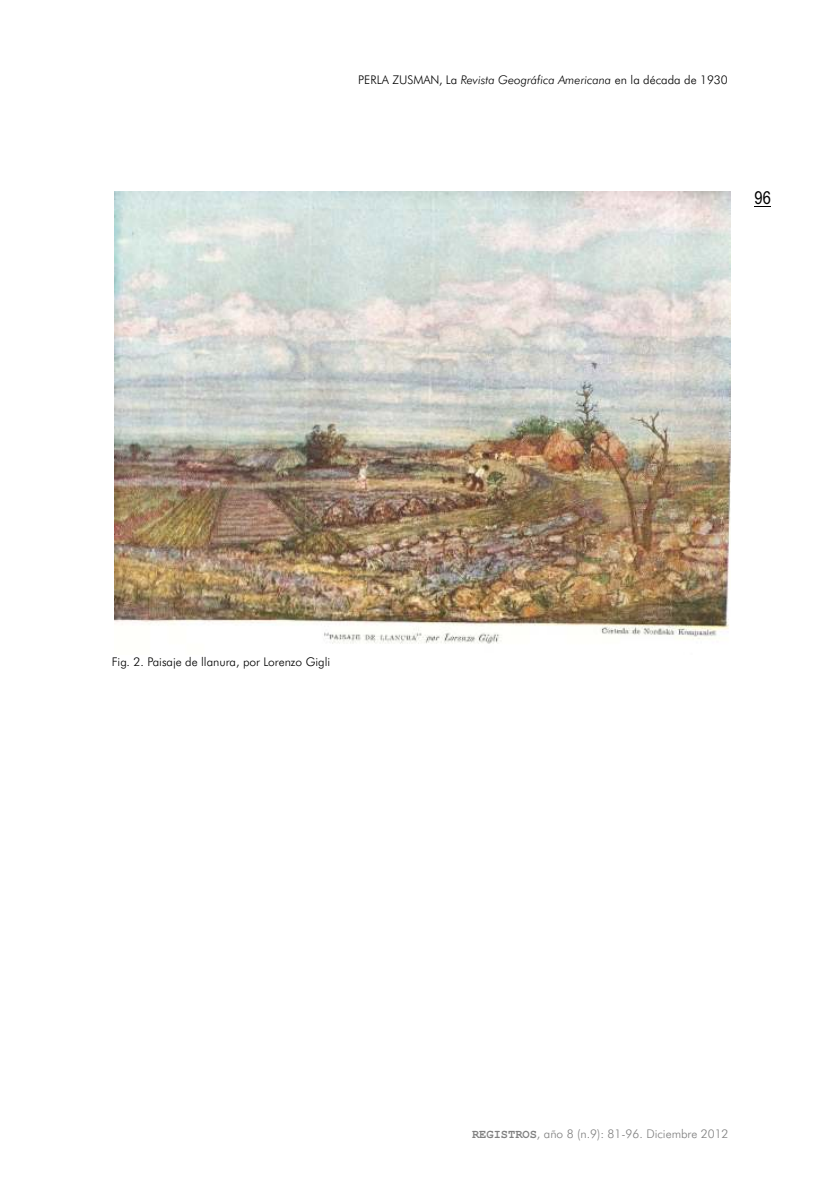
<style>
.page{position:relative;width:830px;height:1191px;background:#fff}
.page>*{position:absolute;margin:0;border:0;box-sizing:border-box;transform-origin:0 0}
.t1{font:18px "Arial Narrow";color:#000}
.t2{font:300 12px "Futura BT";color:#000}
.t3{font:300 12px "Futura BT";color:#808080}
.s1{font-style:italic}
.s2{font-family:"Courier New";font-weight:700}
</style>
<div class="page">
<img style="left:114px;top:191px;width:615px;height:453px">
<svg style="left:754px;top:206px;width:16px;height:1px"></svg>
<p class="t2" style="left:358px;top:75px;width:371px">PERLA ZUSMAN, La <span class="s1">Revista Geográfica Americana</span> en la década de 1930</p>
<h1 class="t1" style="left:754px;top:191px;width:18px">96</h1>
<p class="t2" style="left:112px;top:657px;width:220px">Fig. 2. Paisaje de llanura, por Lorenzo Gigli</p>
<p class="t3" style="left:472px;top:1128px;width:258px"><span class="s2">REGISTROS</span>, año 8 (n.9): 81-96. Diciembre 2012</p>
</div>
